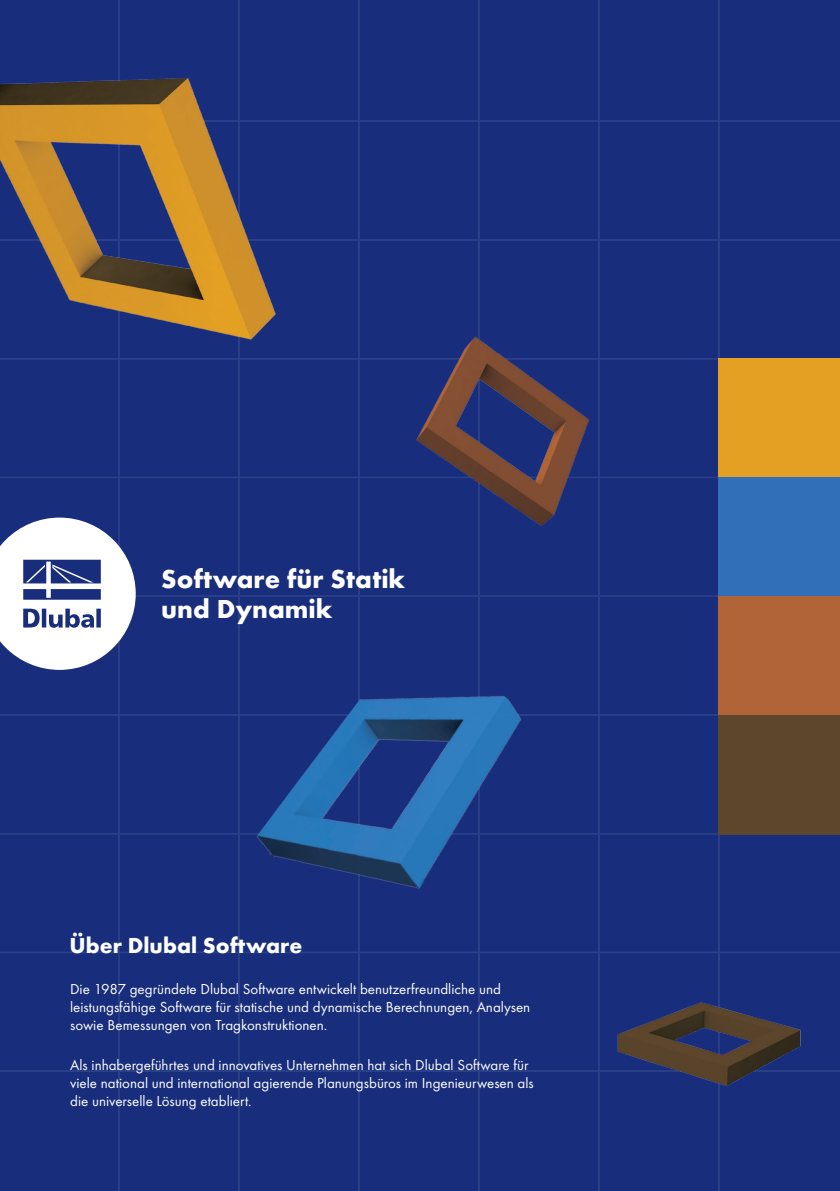
<style>
.page{position:relative;width:840px;height:1191px;background:#fff}
.page>*{position:absolute;margin:0;border:0;box-sizing:border-box;transform-origin:0 0}
.t1{font:700 27px "Function Pro";color:#fff}
.t2{font:700 22.6px "Function Pro";color:#fff}
.t3{font:15px/18px "Function Pro";color:#fff}
</style>
<div class="page">
<div style="left:0;top:0;width:839px;height:1191px;background:#182d7c"></div>
<div style="left:717px;top:358px;width:122px;height:119px;background:#e3a023"></div>
<div style="left:717px;top:477px;width:122px;height:119px;background:#3170b8"></div>
<div style="left:717px;top:596px;width:122px;height:119px;background:#b06437"></div>
<div style="left:717px;top:715px;width:122px;height:119px;background:#5d462c"></div>
<svg style="left:0;top:517px;width:136px;height:153px"></svg>
<img style="left:252px;top:628px;width:290px;height:311px">
<img style="left:416px;top:336px;width:175px;height:189px">
<img style="left:615px;top:1001px;width:186px;height:86px">
<img style="left:0;top:79px;width:276px;height:260px">
<p class="t1" style="left:161px;top:562px;width:245px">Software für Statik</p>
<p class="t1" style="left:161px;top:593px;width:173px">und Dynamik</p>
<p class="t2" style="left:69px;top:931px;width:234px">Über Dlubal Software</p>
<p class="t3" style="left:70px;top:979px;width:461px">Die 1987 gegründete Dlubal Software entwickelt benutzerfreundliche und leistungsfähige Software für statische und dynamische Berechnungen, Analysen sowie Bemessungen von Tragkonstruktionen.</p>
<p class="t3" style="left:70px;top:1056px;width:465px">Als inhabergeführtes und innovatives Unternehmen hat sich Dlubal Software für viele national und international agierende Planungsbüros im Ingenieurwesen als die universelle Lösung etabliert.</p>
</div>
